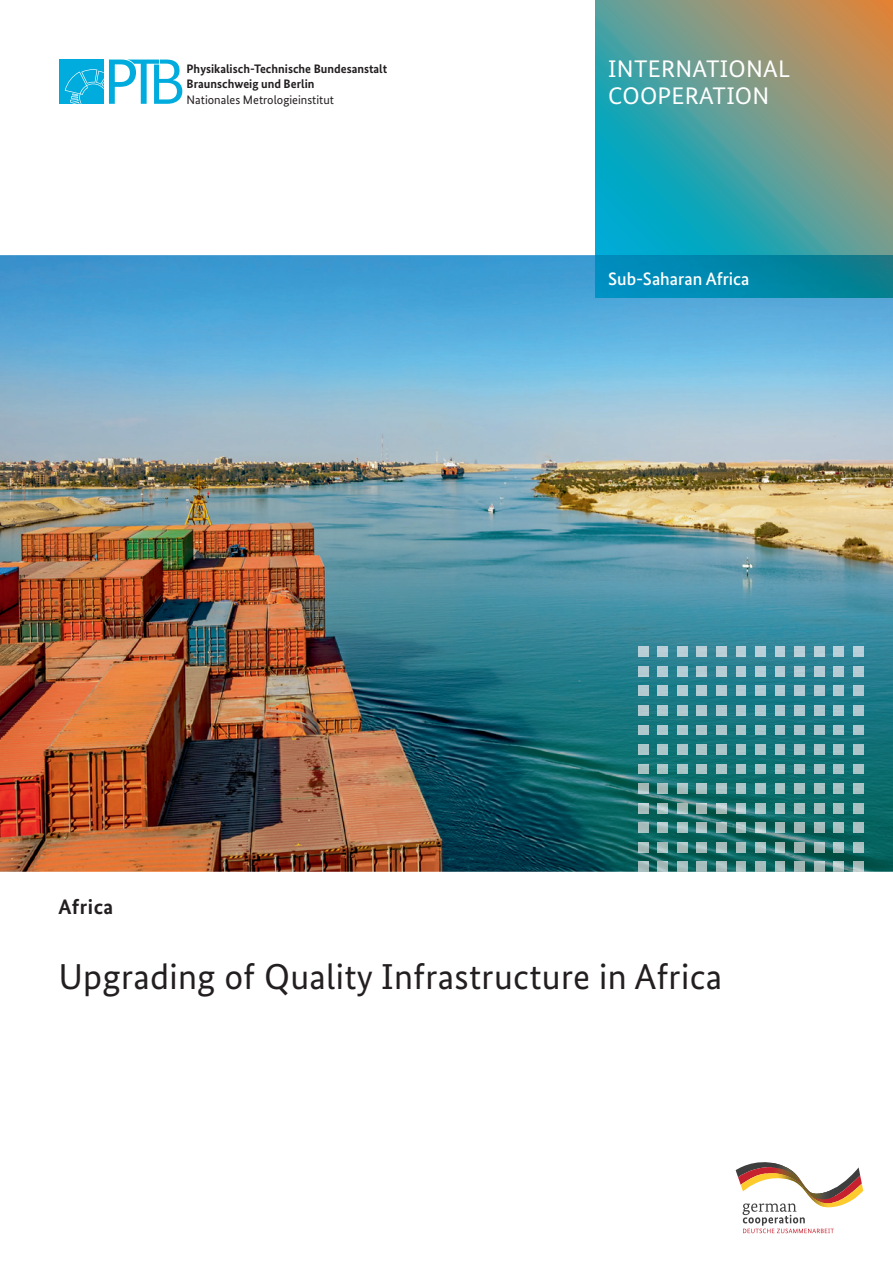
<style>
.page{position:relative;width:893px;height:1263px;background:#fff}
.page>*{position:absolute;margin:0;border:0;box-sizing:border-box;transform-origin:0 0}
.t1{font:36px "Bundes Sans";letter-spacing:.01em;color:#231f20}
.t2{font:24px/27px "Bundes Sans";letter-spacing:.01em;color:#fff}
.t3{font:700 21px "Bundes Sans";letter-spacing:.025em;color:#231f20}
.t4{font:500 18px "Bundes Sans";color:#fff}
.t5{font:700 12.3px/15.5px "Bundes Sans";color:#231f20}
.t6{font:12.3px "Bundes Sans";color:#231f20}
</style>
<div class="page">
<img style="left:0;top:255px;width:893px;height:617px">
<svg style="left:638px;top:647px;width:10px;height:10px"></svg>
<svg style="left:658px;top:647px;width:10px;height:10px"></svg>
<svg style="left:677px;top:647px;width:10px;height:10px"></svg>
<svg style="left:697px;top:647px;width:10px;height:10px"></svg>
<svg style="left:716px;top:647px;width:10px;height:10px"></svg>
<svg style="left:736px;top:647px;width:10px;height:10px"></svg>
<svg style="left:756px;top:647px;width:9px;height:10px"></svg>
<svg style="left:775px;top:647px;width:10px;height:10px"></svg>
<svg style="left:795px;top:647px;width:9px;height:10px"></svg>
<svg style="left:814px;top:647px;width:10px;height:10px"></svg>
<svg style="left:834px;top:647px;width:10px;height:10px"></svg>
<svg style="left:853px;top:647px;width:10px;height:10px"></svg>
<svg style="left:638px;top:666px;width:10px;height:10px"></svg>
<svg style="left:658px;top:666px;width:10px;height:10px"></svg>
<svg style="left:677px;top:666px;width:10px;height:10px"></svg>
<svg style="left:697px;top:666px;width:10px;height:10px"></svg>
<svg style="left:716px;top:666px;width:10px;height:10px"></svg>
<svg style="left:736px;top:666px;width:10px;height:10px"></svg>
<svg style="left:756px;top:666px;width:9px;height:10px"></svg>
<svg style="left:775px;top:666px;width:10px;height:10px"></svg>
<svg style="left:795px;top:666px;width:9px;height:10px"></svg>
<svg style="left:814px;top:666px;width:10px;height:10px"></svg>
<svg style="left:834px;top:666px;width:10px;height:10px"></svg>
<svg style="left:853px;top:666px;width:10px;height:10px"></svg>
<svg style="left:638px;top:686px;width:10px;height:10px"></svg>
<svg style="left:658px;top:686px;width:10px;height:10px"></svg>
<svg style="left:677px;top:686px;width:10px;height:10px"></svg>
<svg style="left:697px;top:686px;width:10px;height:10px"></svg>
<svg style="left:716px;top:686px;width:10px;height:10px"></svg>
<svg style="left:736px;top:686px;width:10px;height:10px"></svg>
<svg style="left:756px;top:686px;width:9px;height:10px"></svg>
<svg style="left:775px;top:686px;width:10px;height:10px"></svg>
<svg style="left:795px;top:686px;width:9px;height:10px"></svg>
<svg style="left:814px;top:686px;width:10px;height:10px"></svg>
<svg style="left:834px;top:686px;width:10px;height:10px"></svg>
<svg style="left:853px;top:686px;width:10px;height:10px"></svg>
<svg style="left:638px;top:705px;width:10px;height:10px"></svg>
<svg style="left:658px;top:705px;width:10px;height:10px"></svg>
<svg style="left:677px;top:705px;width:10px;height:10px"></svg>
<svg style="left:697px;top:705px;width:10px;height:10px"></svg>
<svg style="left:716px;top:705px;width:10px;height:10px"></svg>
<svg style="left:736px;top:705px;width:10px;height:10px"></svg>
<svg style="left:756px;top:705px;width:9px;height:10px"></svg>
<svg style="left:775px;top:705px;width:10px;height:10px"></svg>
<svg style="left:795px;top:705px;width:9px;height:10px"></svg>
<svg style="left:814px;top:705px;width:10px;height:10px"></svg>
<svg style="left:834px;top:705px;width:10px;height:10px"></svg>
<svg style="left:853px;top:705px;width:10px;height:10px"></svg>
<svg style="left:638px;top:725px;width:10px;height:10px"></svg>
<svg style="left:658px;top:725px;width:10px;height:10px"></svg>
<svg style="left:677px;top:725px;width:10px;height:10px"></svg>
<svg style="left:697px;top:725px;width:10px;height:10px"></svg>
<svg style="left:716px;top:725px;width:10px;height:10px"></svg>
<svg style="left:736px;top:725px;width:10px;height:10px"></svg>
<svg style="left:756px;top:725px;width:9px;height:10px"></svg>
<svg style="left:775px;top:725px;width:10px;height:10px"></svg>
<svg style="left:795px;top:725px;width:9px;height:10px"></svg>
<svg style="left:814px;top:725px;width:10px;height:10px"></svg>
<svg style="left:834px;top:725px;width:10px;height:10px"></svg>
<svg style="left:853px;top:725px;width:10px;height:10px"></svg>
<svg style="left:638px;top:745px;width:10px;height:9px"></svg>
<svg style="left:658px;top:745px;width:10px;height:9px"></svg>
<svg style="left:677px;top:745px;width:10px;height:9px"></svg>
<svg style="left:697px;top:745px;width:10px;height:9px"></svg>
<svg style="left:716px;top:745px;width:10px;height:9px"></svg>
<svg style="left:736px;top:745px;width:10px;height:9px"></svg>
<svg style="left:756px;top:745px;width:9px;height:9px"></svg>
<svg style="left:775px;top:745px;width:10px;height:9px"></svg>
<svg style="left:795px;top:745px;width:9px;height:9px"></svg>
<svg style="left:814px;top:745px;width:10px;height:9px"></svg>
<svg style="left:834px;top:745px;width:10px;height:9px"></svg>
<svg style="left:853px;top:745px;width:10px;height:9px"></svg>
<svg style="left:638px;top:764px;width:10px;height:10px"></svg>
<svg style="left:658px;top:764px;width:10px;height:10px"></svg>
<svg style="left:677px;top:764px;width:10px;height:10px"></svg>
<svg style="left:697px;top:764px;width:10px;height:10px"></svg>
<svg style="left:716px;top:764px;width:10px;height:10px"></svg>
<svg style="left:736px;top:764px;width:10px;height:10px"></svg>
<svg style="left:756px;top:764px;width:9px;height:10px"></svg>
<svg style="left:775px;top:764px;width:10px;height:10px"></svg>
<svg style="left:795px;top:764px;width:9px;height:10px"></svg>
<svg style="left:814px;top:764px;width:10px;height:10px"></svg>
<svg style="left:834px;top:764px;width:10px;height:10px"></svg>
<svg style="left:853px;top:764px;width:10px;height:10px"></svg>
<svg style="left:638px;top:784px;width:10px;height:9px"></svg>
<svg style="left:658px;top:784px;width:10px;height:9px"></svg>
<svg style="left:677px;top:784px;width:10px;height:9px"></svg>
<svg style="left:697px;top:784px;width:10px;height:9px"></svg>
<svg style="left:716px;top:784px;width:10px;height:9px"></svg>
<svg style="left:736px;top:784px;width:10px;height:9px"></svg>
<svg style="left:756px;top:784px;width:9px;height:9px"></svg>
<svg style="left:775px;top:784px;width:10px;height:9px"></svg>
<svg style="left:795px;top:784px;width:9px;height:9px"></svg>
<svg style="left:814px;top:784px;width:10px;height:9px"></svg>
<svg style="left:834px;top:784px;width:10px;height:9px"></svg>
<svg style="left:853px;top:784px;width:10px;height:9px"></svg>
<svg style="left:638px;top:803px;width:10px;height:10px"></svg>
<svg style="left:658px;top:803px;width:10px;height:10px"></svg>
<svg style="left:677px;top:803px;width:10px;height:10px"></svg>
<svg style="left:697px;top:803px;width:10px;height:10px"></svg>
<svg style="left:716px;top:803px;width:10px;height:10px"></svg>
<svg style="left:736px;top:803px;width:10px;height:10px"></svg>
<svg style="left:756px;top:803px;width:9px;height:10px"></svg>
<svg style="left:775px;top:803px;width:10px;height:10px"></svg>
<svg style="left:795px;top:803px;width:9px;height:10px"></svg>
<svg style="left:814px;top:803px;width:10px;height:10px"></svg>
<svg style="left:834px;top:803px;width:10px;height:10px"></svg>
<svg style="left:853px;top:803px;width:10px;height:10px"></svg>
<svg style="left:638px;top:823px;width:10px;height:10px"></svg>
<svg style="left:658px;top:823px;width:10px;height:10px"></svg>
<svg style="left:677px;top:823px;width:10px;height:10px"></svg>
<svg style="left:697px;top:823px;width:10px;height:10px"></svg>
<svg style="left:716px;top:823px;width:10px;height:10px"></svg>
<svg style="left:736px;top:823px;width:10px;height:10px"></svg>
<svg style="left:756px;top:823px;width:9px;height:10px"></svg>
<svg style="left:775px;top:823px;width:10px;height:10px"></svg>
<svg style="left:795px;top:823px;width:9px;height:10px"></svg>
<svg style="left:814px;top:823px;width:10px;height:10px"></svg>
<svg style="left:834px;top:823px;width:10px;height:10px"></svg>
<svg style="left:853px;top:823px;width:10px;height:10px"></svg>
<svg style="left:638px;top:842px;width:10px;height:10px"></svg>
<svg style="left:658px;top:842px;width:10px;height:10px"></svg>
<svg style="left:677px;top:842px;width:10px;height:10px"></svg>
<svg style="left:697px;top:842px;width:10px;height:10px"></svg>
<svg style="left:716px;top:842px;width:10px;height:10px"></svg>
<svg style="left:736px;top:842px;width:10px;height:10px"></svg>
<svg style="left:756px;top:842px;width:9px;height:10px"></svg>
<svg style="left:775px;top:842px;width:10px;height:10px"></svg>
<svg style="left:795px;top:842px;width:9px;height:10px"></svg>
<svg style="left:814px;top:842px;width:10px;height:10px"></svg>
<svg style="left:834px;top:842px;width:10px;height:10px"></svg>
<svg style="left:853px;top:842px;width:10px;height:10px"></svg>
<svg style="left:638px;top:862px;width:10px;height:10px"></svg>
<svg style="left:658px;top:862px;width:10px;height:10px"></svg>
<svg style="left:677px;top:862px;width:10px;height:10px"></svg>
<svg style="left:697px;top:862px;width:10px;height:10px"></svg>
<svg style="left:716px;top:862px;width:10px;height:10px"></svg>
<svg style="left:736px;top:862px;width:10px;height:10px"></svg>
<svg style="left:756px;top:862px;width:9px;height:10px"></svg>
<svg style="left:775px;top:862px;width:10px;height:10px"></svg>
<svg style="left:795px;top:862px;width:9px;height:10px"></svg>
<svg style="left:814px;top:862px;width:10px;height:10px"></svg>
<svg style="left:834px;top:862px;width:10px;height:10px"></svg>
<svg style="left:853px;top:862px;width:10px;height:10px"></svg>
<svg style="left:736px;top:1162px;width:127px;height:71px"></svg>
<svg style="left:595px;top:0;width:298px;height:255px;background:#609d93"></svg>
<img style="left:595px;top:255px;width:298px;height:43px">
<div style="left:60px;top:60px;width:44px;height:44px;background:#00acdd"></div>
<svg style="left:65px;top:60px;width:117px;height:44px"></svg>
<p class="t5" style="left:187px;top:61px;width:202px">Physikalisch-Technische Bundesanstalt<br>Braunschweig und Berlin</p>
<p class="t6" style="left:187px;top:92px;width:149px">Nationales Metrologieinstitut</p>
<h2 class="t2" style="left:608px;top:55px;width:183px">INTERNATIONAL<br>COOPERATION</h2>
<h3 class="t4" style="left:608px;top:268px;width:143px">Sub-Saharan Africa</h3>
<h3 class="t3" style="left:58px;top:894px;width:56px">Africa</h3>
<h1 class="t1" style="left:58px;top:954px;width:665px">Upgrading of Quality Infrastructure in Africa</h1>
</div>
